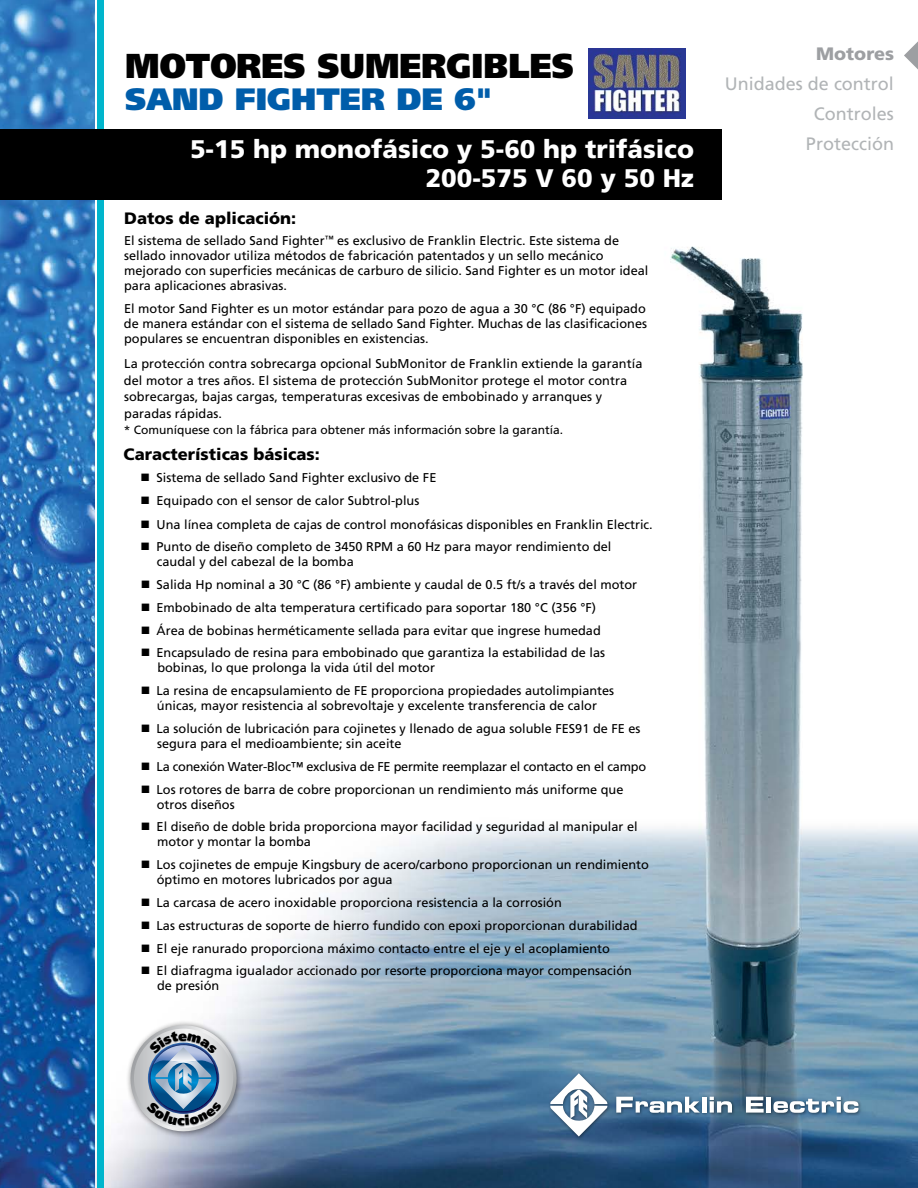
<style>
.page{position:relative;width:918px;height:1188px;background:#fff}
.page>*{position:absolute;margin:0;border:0;box-sizing:border-box;transform-origin:0 0}
.t1{font:900 34.5px "Frutiger LT Std";color:#000;scale:.93 1}
.t2{font:900 30.9px "Frutiger LT Std";color:#005daa}
.t3{font:900 25.5px/29.1px "Frutiger LT Std";color:#fff;text-align:right}
.t4{font:18px/30px "Frutiger LT Std";color:#b1b4b6;text-align:right}
.t5{font:900 18px "Frutiger LT Std";color:#9d9fa2}
.t6{font:900 16.5px "Frutiger LT Std";color:#000}
.t7{font:12.75px/15px "Frutiger LT Std";color:#000}
.t8{font:12.75px "Frutiger LT Std";letter-spacing:-.02em;color:#000}
.t9{font:12px "Frutiger LT Std";color:#000}
</style>
<div class="page">
<img style="left:94px;top:200px;width:824px;height:988px">
<div style="left:98px;top:0;width:6px;height:1188px;background:#00b5cc"></div>
<img style="left:0;top:0;width:94px;height:1188px">
<svg style="left:904px;top:41px;width:14px;height:29px"></svg>
<img style="left:588px;top:48px;width:97px;height:71px">
<div style="left:126px;top:1020px;width:118px;height:118px;background:#000;opacity:.5"></div>
<div style="left:548px;top:1071px;width:314px;height:69px;background:#000;opacity:.45"></div>
<svg style="left:616px;top:1097px;width:84px;height:16px"></svg>
<hr style="left:702px;top:1097px;width:4px;height:16px;background:#fff">
<svg style="left:710px;top:1097px;width:22px;height:16px"></svg>
<svg style="left:746px;top:1097px;width:18px;height:16px"></svg>
<hr style="left:767px;top:1097px;width:4px;height:16px;background:#fff">
<svg style="left:773px;top:1097px;width:85px;height:16px"></svg>
<svg style="left:550px;top:1073px;width:57px;height:64px"></svg>
<div style="left:0;top:130px;width:722px;height:70px;background:#000"></div>
<svg style="left:150px;top:482px;width:13px;height:1px"></svg>
<svg style="left:150px;top:505px;width:13px;height:1px"></svg>
<svg style="left:150px;top:529px;width:13px;height:1px"></svg>
<svg style="left:150px;top:551px;width:13px;height:1px"></svg>
<svg style="left:150px;top:589px;width:13px;height:1px"></svg>
<svg style="left:150px;top:612px;width:13px;height:1px"></svg>
<svg style="left:150px;top:635px;width:13px;height:1px"></svg>
<svg style="left:150px;top:657px;width:13px;height:1px"></svg>
<svg style="left:150px;top:695px;width:13px;height:1px"></svg>
<svg style="left:150px;top:733px;width:13px;height:1px"></svg>
<svg style="left:150px;top:771px;width:13px;height:1px"></svg>
<svg style="left:150px;top:794px;width:13px;height:1px"></svg>
<svg style="left:150px;top:831px;width:13px;height:1px"></svg>
<svg style="left:150px;top:869px;width:13px;height:1px"></svg>
<svg style="left:150px;top:907px;width:13px;height:1px"></svg>
<svg style="left:150px;top:930px;width:13px;height:1px"></svg>
<svg style="left:150px;top:953px;width:13px;height:1px"></svg>
<svg style="left:150px;top:975px;width:13px;height:1px"></svg>
<svg style="left:124px;top:1025px;width:119px;height:113px"></svg>
<h1 class="t1" style="left:125px;top:45px;width:484px">MOTORES SUMERGIBLES</h1>
<h2 class="t2" style="left:125px;top:80px;width:369px">SAND FIGHTER DE 6"</h2>
<h3 class="t3" style="left:190px;top:135px;width:505px">5-15 hp monofásico y 5-60 hp trifásico<br>200-575 V 60 y 50 Hz</h3>
<p class="t6" style="left:124px;top:209px;width:174px">Datos de aplicación:</p>
<p class="t7" style="left:124px;top:233px;width:526px">El sistema de sellado Sand Fighter<sup>™</sup> es exclusivo de Franklin Electric. Este sistema de sellado innovador utiliza métodos de fabricación patentados y un sello mecánico mejorado con superficies mecánicas de carburo de silicio. Sand Fighter es un motor ideal para aplicaciones abrasivas.</p>
<p class="t7" style="left:124px;top:301px;width:525px;text-align:justify">El motor Sand Fighter es un motor estándar para pozo de agua a 30 °C (86 °F) equipado de manera estándar con el sistema de sellado Sand Fighter. Muchas de las clasificaciones populares se encuentran disponibles en existencias.</p>
<p class="t7" style="left:124px;top:356px;width:520px;line-height:16.5px">La protección contra sobrecarga opcional SubMonitor de Franklin extiende la garantía del motor a tres años. El sistema de protección SubMonitor protege el motor contra sobrecargas, bajas cargas, temperaturas excesivas de embobinado y arranques y paradas rápidas.</p>
<p class="t9" style="left:124px;top:423px;width:441px">* Comuníquese con la fábrica para obtener más información sobre la garantía.</p>
<p class="t6" style="left:124px;top:444px;width:198px">Características básicas:</p>
<p class="t7" style="left:141px;top:470px;width:297px">■ Sistema de sellado Sand Fighter exclusivo de FE</p>
<p class="t7" style="left:141px;top:493px;width:280px">■ Equipado con el sensor de calor Subtrol-plus</p>
<p class="t7" style="left:141px;top:517px;width:514px">■ Una línea completa de cajas de control monofásicas disponibles en Franklin Electric.</p>
<p class="t7" style="left:157px;top:539px;width:456px;text-indent:-16px">■ Punto de diseño completo de 3450 RPM a 60 Hz para mayor rendimiento del caudal y del cabezal de la bomba</p>
<p class="t7" style="left:141px;top:577px;width:498px">■ Salida Hp nominal a 30 °C (86 °F) ambiente y caudal de 0.5 ft/s a través del motor</p>
<p class="t7" style="left:141px;top:600px;width:457px">■ Embobinado de alta temperatura certificado para soportar 180 °C (356 °F)</p>
<p class="t7" style="left:141px;top:623px;width:462px">■ Área de bobinas herméticamente sellada para evitar que ingrese humedad</p>
<p class="t7" style="left:157px;top:646px;width:449px;text-indent:-17px">■ Encapsulado de resina para embobinado que garantiza la estabilidad de las bobinas, lo que prolonga la vida útil del motor</p>
<p class="t7" style="left:141px;top:683px;width:475px;text-align:center">■ La resina de encapsulamiento de FE proporciona propiedades autolimpiantes únicas, mayor resistencia al sobrevoltaje y excelente transferencia de calor</p>
<p class="t7" style="left:157px;top:721px;width:485px;text-indent:-16px">■ La solución de lubricación para cojinetes y llenado de agua soluble FES91 de FE es segura para el medioambiente; sin aceite</p>
<p class="t8" style="left:141px;top:759px;width:507px">■ La conexión Water-Bloc™ exclusiva de FE permite reemplazar el contacto en el campo</p>
<p class="t7" style="left:157px;top:782px;width:468px;text-indent:-16px">■ Los rotores de barra de cobre proporcionan un rendimiento más uniforme que otros diseños</p>
<p class="t7" style="left:157px;top:820px;width:482px;text-indent:-16px">■ El diseño de doble brida proporciona mayor facilidad y seguridad al manipular el motor y montar la bomba</p>
<p class="t7" style="left:157px;top:857px;width:494px;text-indent:-16px">■ Los cojinetes de empuje Kingsbury de acero/carbono proporcionan un rendimiento óptimo en motores lubricados por agua</p>
<p class="t7" style="left:141px;top:895px;width:423px">■ La carcasa de acero inoxidable proporciona resistencia a la corrosión</p>
<p class="t7" style="left:141px;top:918px;width:498px">■ Las estructuras de soporte de hierro fundido con epoxi proporcionan durabilidad</p>
<p class="t7" style="left:141px;top:941px;width:471px">■ El eje ranurado proporciona máximo contacto entre el eje y el acoplamiento</p>
<p class="t7" style="left:157px;top:964px;width:476px;text-indent:-16px">■ El diafragma igualador accionado por resorte proporciona mayor compensación de presión</p>
<h3 class="t5" style="left:816px;top:43px;width:79px">Motores</h3>
<h3 class="t4" style="left:725px;top:69px;width:171px">Unidades de control<br>Controles<br>Protección</h3>
</div>
